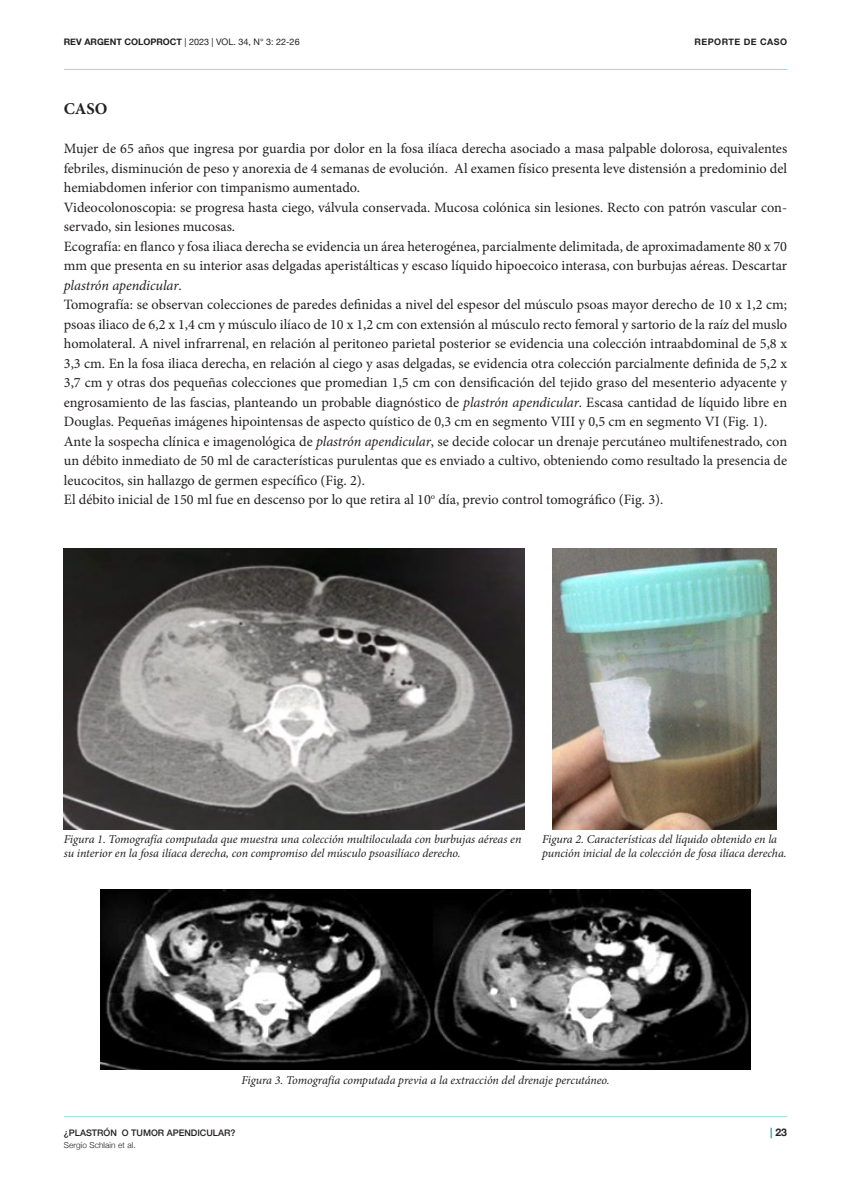
<style>
.page{position:relative;width:851px;height:1191px;background:#fff}
.page>*{position:absolute;margin:0;border:0;box-sizing:border-box;transform-origin:0 0}
.t1{font:700 16.5px "Minion Pro";color:#231f20}
.RAC_Epígrafes{font:14.25px/19.5px "Minion Pro";color:#231f20;text-align:justify}
.RAC_Epígrafes-2{font:italic 12px/14.2px "Minion Pro";letter-spacing:-.005em;color:#231f20}
.t2{font:700 10.5px "Helvetica Neue";color:#231f20}
.t3{font:9px "Helvetica Neue";color:#231f20}
.t4{font:500 9px "Helvetica Neue";color:#231f20}
.t5{font:700 9px "Helvetica Neue";letter-spacing:.05em;color:#231f20}
.RAC_Epígrafes-3{font:300 8.25px "Helvetica Neue";letter-spacing:.01em;color:#231f20}
.s1{font-weight:700}
.s2{font-style:italic}
.s3{color:#2795a0}
</style>
<div class="page">
<hr style="left:64px;top:69px;width:723px;height:1px;background:#9cdbdd">
<hr style="left:64px;top:1116px;width:723px;height:1px;background:#9cdbdd">
<img style="left:64px;top:549px;width:460px;height:280px">
<img style="left:552px;top:549px;width:224px;height:280px">
<img style="left:100px;top:890px;width:650px;height:180px">
<p class="t3" style="left:64px;top:35px;width:237px"><span class="s1">REV ARGENT COLOPROCT</span> | 2023 | VOL. 34, N° 3: 22-26</p>
<p class="t5" style="left:694px;top:34px;width:94px">REPORTE DE CASO</p>
<p class="t1" style="left:64px;top:97px;width:45px">CASO</p>
<p class="RAC_Epígrafes" style="left:64px;top:139px;width:724px">Mujer de 65 años que ingresa por guardia por dolor en la fosa ilíaca derecha asociado a masa palpable dolorosa, equivalentes febriles, disminución de peso y anorexia de 4 semanas de evolución. Al examen físico presenta leve distensión a predominio del hemiabdomen inferior con timpanismo aumentado.</p>
<p class="RAC_Epígrafes" style="left:64px;top:197px;width:724px">Videocolonoscopia: se progresa hasta ciego, válvula conservada. Mucosa colónica sin lesiones. Recto con patrón vascular con&shy;servado, sin lesiones mucosas.</p>
<p class="RAC_Epígrafes" style="left:64px;top:236px;width:724px">Ecografía: en flanco y fosa iliaca derecha se evidencia un área heterogénea, parcialmente delimitada, de aproximadamente 80 x 70 mm que presenta en su interior asas delgadas aperistálticas y escaso líquido hipoecoico interasa, con burbujas aéreas. Descartar <span class="s2">plastrón apendicular</span>.</p>
<p class="RAC_Epígrafes" style="left:64px;top:295px;width:724px">Tomografía: se observan colecciones de paredes definidas a nivel del espesor del músculo psoas mayor derecho de 10 x 1,2 cm; psoas iliaco de 6,2 x 1,4 cm y músculo ilíaco de 10 x 1,2 cm con extensión al músculo recto femoral y sartorio de la raíz del muslo homolateral. A nivel infrarrenal, en relación al peritoneo parietal posterior se evidencia una colección intraabdominal de 5,8 x 3,3 cm. En la fosa iliaca derecha, en relación al ciego y asas delgadas, se evidencia otra colección parcialmente definida de 5,2 x 3,7 cm y otras dos pequeñas colecciones que promedian 1,5 cm con densificación del tejido graso del mesenterio adyacente y engrosamiento de las fascias, planteando un probable diagnóstico de <span class="s2">plastrón apendicular</span>. Escasa cantidad de líquido libre en Douglas. Pequeñas imágenes hipointensas de aspecto quístico de 0,3 cm en segmento VIII y 0,5 cm en segmento VI (Fig. 1).</p>
<p class="RAC_Epígrafes" style="left:64px;top:431px;width:724px">Ante la sospecha clínica e imagenológica de <span class="s2">plastrón apendicular</span>, se decide colocar un drenaje percutáneo multifenestrado, con un débito inmediato de 50 ml de características purulentas que es enviado a cultivo, obteniendo como resultado la presencia de leucocitos, sin hallazgo de germen específico (Fig. 2).</p>
<p class="RAC_Epígrafes" style="left:64px;top:490px;width:601px">El débito inicial de 150 ml fue en descenso por lo que retira al 10<sup>o</sup> día, previo control tomográfico (Fig. 3).</p>
<p class="RAC_Epígrafes-2" style="left:64px;top:831px;width:459px">Figura 1. Tomografía computada que muestra una colección multiloculada con burbujas aéreas en su interior en la fosa ilíaca derecha, con compromiso del músculo psoasilíaco derecho.</p>
<p class="RAC_Epígrafes-2" style="left:542px;top:831px;width:246px">Figura 2. Características del líquido obtenido en la punción inicial de la colección de fosa ilíaca derecha.</p>
<p class="RAC_Epígrafes-2" style="left:241px;top:1073px;width:369px">Figura 3. Tomografía computada previa a la extracción del drenaje percutáneo.</p>
<p class="t4" style="left:64px;top:1125px;width:173px">¿PLASTRÓN O TUMOR APENDICULAR?</p>
<p class="RAC_Epígrafes-3" style="left:64px;top:1138px;width:73px">Sergio Schlain et al.</p>
<p class="t2" style="left:770px;top:1124px;width:18px"><span class="s3">|</span> 23</p>
</div>
